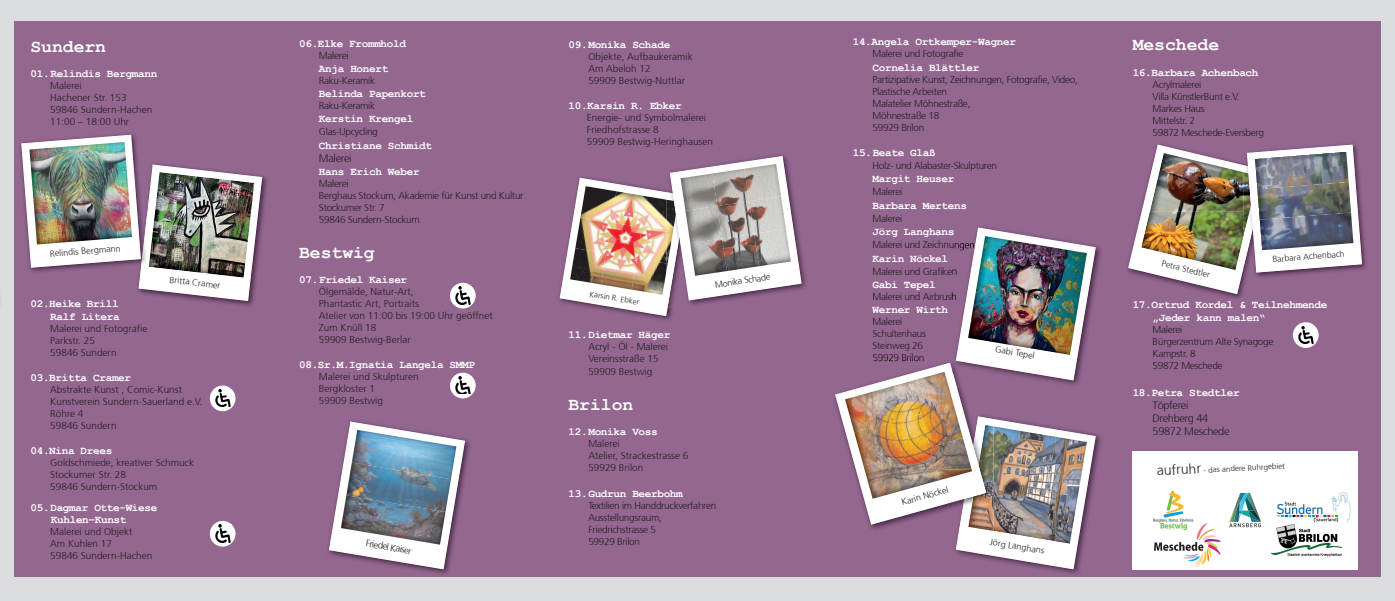
<style>
.page{position:relative;width:1395px;height:601px;background:#dcdddf}
.page>*{position:absolute;margin:0;border:0;box-sizing:border-box;transform-origin:0 0}
.t1{font:700 18px "Courier New";color:#fff}
.t2{font:700 11px/13.2px "Courier New";letter-spacing:-.03em;color:#fff}
.t3{font:300 11px/13.2px "Frutiger 45";letter-spacing:-.03em;color:#231f20}
.t4{font:300 10px/12px "Frutiger 45";color:#231f20}
.t5{font:300 10px/12px "Frutiger 45";letter-spacing:-.02em;color:#231f20}
.t6{font:300 9.7px "Frutiger 45";color:#231f20}
.t7{font:300 9px "Frutiger 45";color:#231f20}
.t8{font:300 8.7px "Frutiger 45";color:#231f20}
.t9{font:300 8px "Frutiger 45";color:#231f20}
.t10{font:300 7.9px "Frutiger 45";color:#231f20}
.s1{font-size:9.2px}
.s2{font-size:14px}
</style>
<div class="page">
<div style="left:14px;top:21px;width:1366px;height:556px;background:#946791"></div>
<img style="left:559px;top:293px;width:112px;height:27px">
<img style="left:328px;top:421px;width:142px;height:153px">
<svg style="left:329px;top:422px;width:136px;height:147px"></svg>
<img style="left:352px;top:430px;width:104px;height:49px">
<img style="left:346px;top:462px;width:105px;height:50px">
<img style="left:341px;top:495px;width:104px;height:50px">
<img style="left:1045px;top:434px;width:56px;height:140px">
<img style="left:206px;top:176px;width:61px;height:130px">
<img style="left:21px;top:135px;width:241px;height:166px">
<img style="left:29px;top:142px;width:103px;height:102px">
<div style="left:450px;top:283px;width:26px;height:25px;background:#fff;border-radius:50%"></div>
<img style="left:455px;top:287px;width:16px;height:17px">
<div style="left:1293px;top:322px;width:25px;height:26px;background:#fff;border-radius:50%"></div>
<img style="left:1298px;top:326px;width:16px;height:18px">
<div style="left:210px;top:386px;width:25px;height:25px;background:#fff;border-radius:50%"></div>
<img style="left:215px;top:389px;width:16px;height:18px">
<img style="left:776px;top:155px;width:30px;height:134px">
<svg style="left:560px;top:156px;width:241px;height:160px"></svg>
<img style="left:680px;top:174px;width:32px;height:37px">
<img style="left:712px;top:169px;width:32px;height:37px">
<img style="left:744px;top:164px;width:37px;height:37px">
<img style="left:685px;top:206px;width:32px;height:37px">
<img style="left:717px;top:201px;width:32px;height:37px">
<img style="left:749px;top:196px;width:37px;height:38px">
<img style="left:690px;top:238px;width:37px;height:38px">
<img style="left:722px;top:234px;width:37px;height:37px">
<img style="left:754px;top:229px;width:37px;height:37px">
<img style="left:1340px;top:144px;width:26px;height:125px">
<img style="left:1128px;top:145px;width:234px;height:149px">
<img style="left:1259px;top:212px;width:94px;height:38px">
<img style="left:1257px;top:182px;width:94px;height:38px">
<img style="left:1254px;top:152px;width:94px;height:37px">
<div style="left:450px;top:373px;width:26px;height:25px;background:#fff;border-radius:50%"></div>
<img style="left:455px;top:377px;width:16px;height:17px">
<div style="left:1132px;top:451px;width:226px;height:118px;background:#fff"></div>
<img style="left:1153px;top:491px;width:40px;height:32px">
<svg style="left:1229px;top:493px;width:32px;height:34px"></svg>
<svg style="left:1154px;top:523px;width:67px;height:44px"></svg>
<img style="left:1271px;top:525px;width:71px;height:32px">
<img style="left:1277px;top:493px;width:74px;height:30px">
<div style="left:210px;top:521px;width:25px;height:26px;background:#fff;border-radius:50%"></div>
<img style="left:215px;top:525px;width:16px;height:17px">
<img style="left:978px;top:227px;width:123px;height:53px">
<img style="left:835px;top:228px;width:261px;height:341px">
<img style="left:968px;top:236px;width:119px;height:119px">
<h1 class="t1" style="left:30px;top:35px;width:77px">Sundern</h1>
<p class="t2" style="left:30px;top:67px;width:128px">01.Relindis Bergmann</p>
<p class="t4" style="left:50px;top:80px;width:103px">Malerei<br>Hachener Str. 153<br>59846 Sundern-Hachen<br>11:00 – 18:00 Uhr</p>
<p class="t7" style="left:50px;top:248px;width:73px;rotate:-4deg">Relindis Bergmann</p>
<p class="t7" style="left:170px;top:275px;width:53px;rotate:6deg">Britta Cramer</p>
<p class="t2" style="left:30px;top:296px;width:91px;text-align:right">02.Heike Brill<br>Ralf Litera</p>
<p class="t4" style="left:50px;top:322px;width:99px">Malerei und Fotografie<br>Parkstr. 25<br>59846 Sundern</p>
<p class="t2" style="left:30px;top:370px;width:102px">03.Britta Cramer</p>
<p class="t4" style="left:50px;top:384px;width:154px">Abstrakte Kunst , Comic-Kunst<br>Kunstverein Sundern-Sauerland e.V.<br>Röhre 4<br>59846 Sundern</p>
<p class="t2" style="left:30px;top:444px;width:83px">04.Nina Drees</p>
<p class="t4" style="left:50px;top:457px;width:145px">Goldschmiede, kreativer Schmuck<br>Stockumer Str. 28<br>59846 Sundern-Stockum</p>
<p class="t2" style="left:51px;top:501px;width:108px;line-height:12px;text-indent:-20px">05.Dagmar Otte-Wiese<br>Kuhlen–Kunst</p>
<p class="t4" style="left:50px;top:526px;width:103px">Malerei und Objekt<br>Am Kuhlen 17<br>59846 Sundern-Hachen</p>
<p class="t2" style="left:853px;top:35px;width:165px">14.Angela Ortkemper-Wagner</p>
<p class="t5" style="left:872px;top:48px;width:92px">Malerei und Fotografie</p>
<p class="t2" style="left:872px;top:60px;width:108px">Cornelia Blättler</p>
<p class="t5" style="left:872px;top:73px;width:207px">Partizipative Kunst, Zeichnungen, Fotografie, Video,<br>Plastische Arbeiten<br>Malatelier Möhnestraße,<br>Möhnestraße 18<br>59929 Brilon</p>
<p class="t2" style="left:853px;top:145px;width:84px">15.Beate Glaß</p>
<p class="t5" style="left:872px;top:160px;width:126px">Holz- und Alabaster-Skulpturen</p>
<p class="t2" style="left:872px;top:172px;width:83px">Margit Heuser</p>
<p class="t5" style="left:872px;top:186px;width:31px">Malerei</p>
<p class="t2" style="left:872px;top:198px;width:96px">Barbara Mertens</p>
<p class="t5" style="left:872px;top:213px;width:31px">Malerei</p>
<p class="t2" style="left:872px;top:225px;width:83px">Jörg Langhans</p>
<p class="t5" style="left:872px;top:239px;width:104px">Malerei und Zeichnungen</p>
<p class="t2" style="left:872px;top:251px;width:77px">Karin Nöckel</p>
<p class="t5" style="left:872px;top:265px;width:86px">Malerei und Grafiken</p>
<p class="t2" style="left:872px;top:277px;width:65px">Gabi Tepel</p>
<p class="t5" style="left:872px;top:291px;width:86px">Malerei und Airbrush</p>
<p class="t2" style="left:872px;top:303px;width:77px">Werner Wirth</p>
<p class="t5" style="left:872px;top:316px;width:55px">Malerei<br>Schultenhaus<br>Steinweg 26<br>59929 Brilon</p>
<p class="t2" style="left:299px;top:36px;width:108px">06.Elke Frommhold</p>
<p class="t5" style="left:319px;top:49px;width:31px">Malerei</p>
<p class="t2" style="left:319px;top:61px;width:71px">Anja Honert</p>
<p class="t5" style="left:319px;top:75px;width:58px">Raku-Keramik</p>
<p class="t2" style="left:319px;top:87px;width:108px">Belinda Papenkort</p>
<p class="t5" style="left:319px;top:100px;width:58px">Raku-Keramik</p>
<p class="t2" style="left:319px;top:112px;width:96px">Kerstin Krengel</p>
<p class="t5" style="left:319px;top:126px;width:60px">Glas-Upcycling</p>
<p class="t2" style="left:319px;top:138px;width:115px">Christiane Schmidt</p>
<p class="t3" style="left:319px;top:152px;width:34px">Malerei</p>
<p class="t2" style="left:319px;top:165px;width:102px">Hans Erich Weber</p>
<p class="t5" style="left:319px;top:178px;width:206px">Malerei<br>Berghaus Stockum, Akademie für Kunst und Kultur<br>Stockumer Str. 7<br>59846 Sundern-Stockum</p>
<h1 class="t1" style="left:299px;top:241px;width:77px">Bestwig</h1>
<p class="t2" style="left:299px;top:273px;width:110px">07.Friedel Kaiser</p>
<p class="t4" style="left:319px;top:286px;width:175px">Ölgemälde, Natur-Art,<br>Phantastic Art, Portraits<br>Atelier von 11:00 bis 19:00 Uhr geöffnet<br>Zum Knüll 18<br>59909 Bestwig-Berlar</p>
<p class="t2" style="left:299px;top:358px;width:177px">08.Sr.M.Ignatia Langela SMMP</p>
<p class="t4" style="left:319px;top:371px;width:101px">Malerei und Skulpturen<br>Bergkloster 1<br>59909 Bestwig</p>
<p class="t2" style="left:568px;top:37px;width:103px">09.Monika Schade</p>
<p class="t4" style="left:588px;top:50px;width:106px">Objekte, Aufbaukeramik<br>Am Abeloh 12<br>59909 Bestwig-Nuttlar</p>
<p class="t2" style="left:568px;top:98px;width:115px">10.Karsin R. Ebker</p>
<p class="t4" style="left:587px;top:112px;width:128px">Energie- und Symbolmalerei<br>Friedhofstrasse 8<br>59909 Bestwig-Heringhausen</p>
<p class="t7" style="left:714px;top:280px;width:57px;rotate:-9deg">Monika Schade</p>
<p class="t10" style="left:590px;top:289px;width:52px;rotate:10deg">Karsin R. Ebker</p>
<p class="t2" style="left:568px;top:328px;width:103px">11.Dietmar Häger</p>
<p class="t4" style="left:588px;top:341px;width:81px">Acryl - Öl - Malerei<br>Vereinsstraße 15</p>
<p class="t4" style="left:588px;top:366px;width:65px">59909 Bestwig</p>
<h1 class="t1" style="left:568px;top:393px;width:66px">Brilon</h1>
<p class="t2" style="left:568px;top:425px;width:91px">12.Monika Voss</p>
<p class="t4" style="left:588px;top:438px;width:102px">Malerei<br>Atelier, Strackestrasse 6<br>59929 Brilon</p>
<p class="t2" style="left:568px;top:486px;width:116px">13.Gudrun Beerbohm</p>
<p class="t5" style="left:588px;top:499px;width:130px">Textilien im Handdruckverfahren<br>Ausstellungsraum,<br>Friedrichstrasse 5<br>59929 Brilon</p>
<p class="t7" style="left:996px;top:344px;width:42px;rotate:9deg">Gabi Tepel</p>
<p class="t7" style="left:900px;top:497px;width:50px;rotate:-15deg">Karin Nöckel</p>
<p class="t6" style="left:367px;top:538px;width:48px;rotate:9deg">Friedel Kai<span class="s1">ser</span></p>
<p class="t7" style="left:991px;top:537px;width:57px;rotate:9deg">Jörg Langhans</p>
<h1 class="t1" style="left:1132px;top:33px;width:88px">Meschede</h1>
<p class="t2" style="left:1132px;top:66px;width:127px">16.Barbara Achenbach</p>
<p class="t5" style="left:1152px;top:79px;width:113px">Acrylmalerei<br>Villa KünstlerBunt e.V.<br>Markes Haus<br>Mittelstr. 2<br>59872 Meschede-Eversberg</p>
<p class="t8" style="left:1163px;top:258px;width:51px;rotate:14deg">Petra Stedtler</p>
<p class="t8" style="left:1272px;top:254px;width:74px;rotate:-4deg">Barbara Achenbach</p>
<p class="t2" style="left:1152px;top:298px;width:176px;text-indent:-20px">17.Ortrud Kordel &amp; Teilnehmende „Jeder kann malen“</p>
<p class="t5" style="left:1152px;top:324px;width:122px">Malerei<br>Bürgerzentrum Alte Synagoge<br>Kampstr. 8<br>59872 Meschede</p>
<p class="t2" style="left:1132px;top:385px;width:108px">18.Petra Stedtler</p>
<p class="t3" style="left:1152px;top:398px;width:79px">Töpferei<br>Drehberg 44<br>59872 Meschede</p>
<p class="t9" style="left:1156px;top:468px;width:130px;rotate:-3deg"><span class="s2">aufruhr</span> - das andere Ruhrgebiet</p>
</div>
